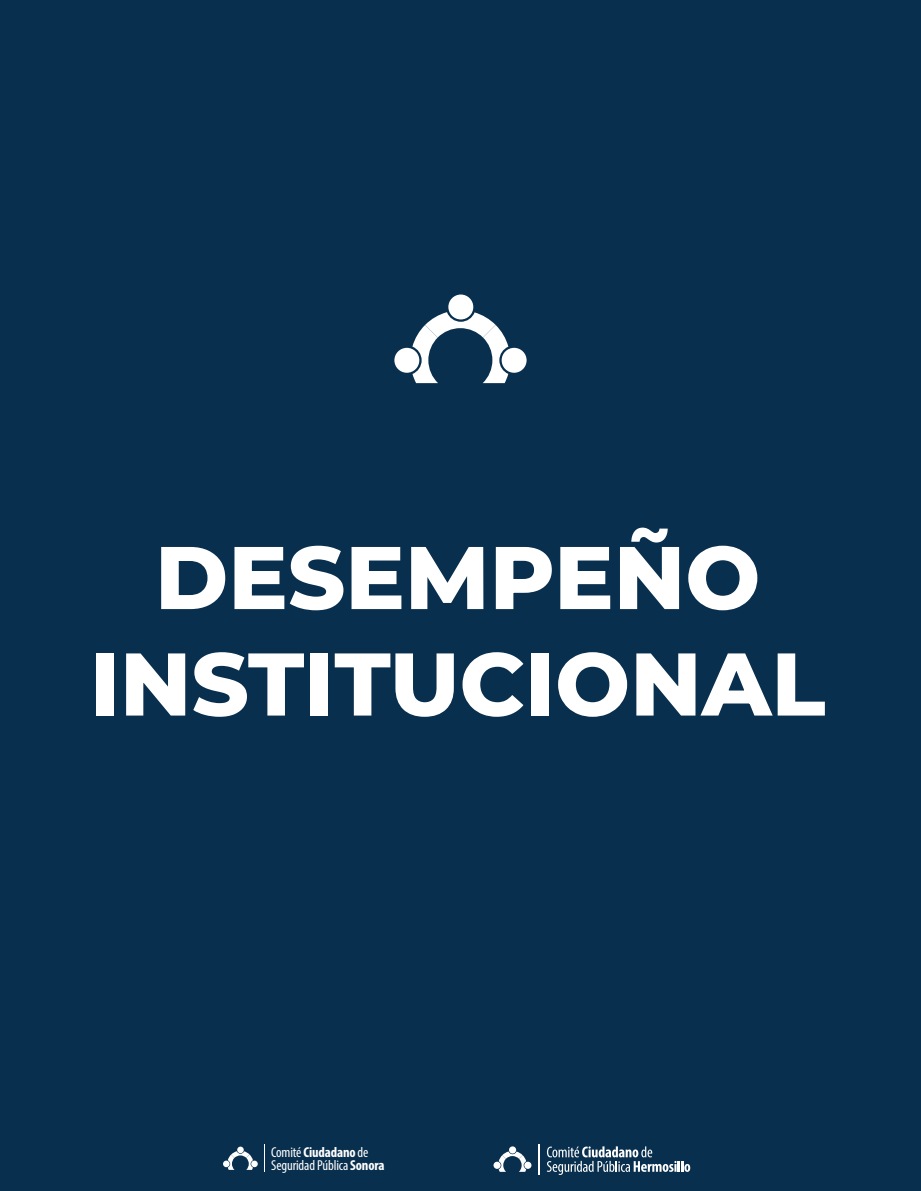
<style>
.page{position:relative;width:921px;height:1191px;background:#092f4e}
.page>*{position:absolute;margin:0;border:0;box-sizing:border-box;transform-origin:0 0}
.t1{font:800 88.8px/106.5px "Montserrat";color:#fff;text-align:center}
.t2{font:condensed 14.4px "Myriad Pro";letter-spacing:-.01em;color:#fff}
.t3{font:700 condensed 14.4px "Myriad Pro";letter-spacing:-.01em;color:#fff}
.s1{font-weight:400}
.s2{font-weight:700}
</style>
<div class="page">
<div style="left:237px;top:1147px;width:7px;height:6px;background:#fff;border-radius:50%"></div>
<div style="left:223px;top:1161px;width:7px;height:6px;background:#fff;border-radius:50%"></div>
<div style="left:251px;top:1161px;width:7px;height:6px;background:#fff;border-radius:50%"></div>
<svg style="left:228px;top:1151px;width:25px;height:19px"></svg>
<svg style="left:264px;top:1144px;width:1px;height:28px"></svg>
<div style="left:509px;top:1146px;width:7px;height:8px;background:#fff;border-radius:50%"></div>
<div style="left:494px;top:1162px;width:7px;height:7px;background:#fff;border-radius:50%"></div>
<div style="left:524px;top:1162px;width:7px;height:7px;background:#fff;border-radius:50%"></div>
<svg style="left:499px;top:1151px;width:27px;height:21px"></svg>
<svg style="left:547px;top:1146px;width:143px;height:29px"></svg>
<hr style="left:539px;top:1144px;width:1px;height:30px;background:#fff">
<div style="left:448px;top:295px;width:25px;height:24px;background:#fff;border-radius:50%"></div>
<div style="left:394px;top:348px;width:25px;height:25px;background:#fff;border-radius:50%"></div>
<div style="left:502px;top:348px;width:25px;height:25px;background:#fff;border-radius:50%"></div>
<svg style="left:412px;top:312px;width:96px;height:71px"></svg>
<p class="t1" style="left:90px;top:522px;width:737px">DESEMPEÑO<br>INSTITUCIONAL</p>
<p class="t3" style="left:271px;top:1143px;width:99px"><span class="s1">Comité</span>Ciudadano <span class="s1">de</span></p>
<p class="t2" style="left:271px;top:1156px;width:115px">SeguridadPública<span class="s2">Sonora</span></p>
</div>
